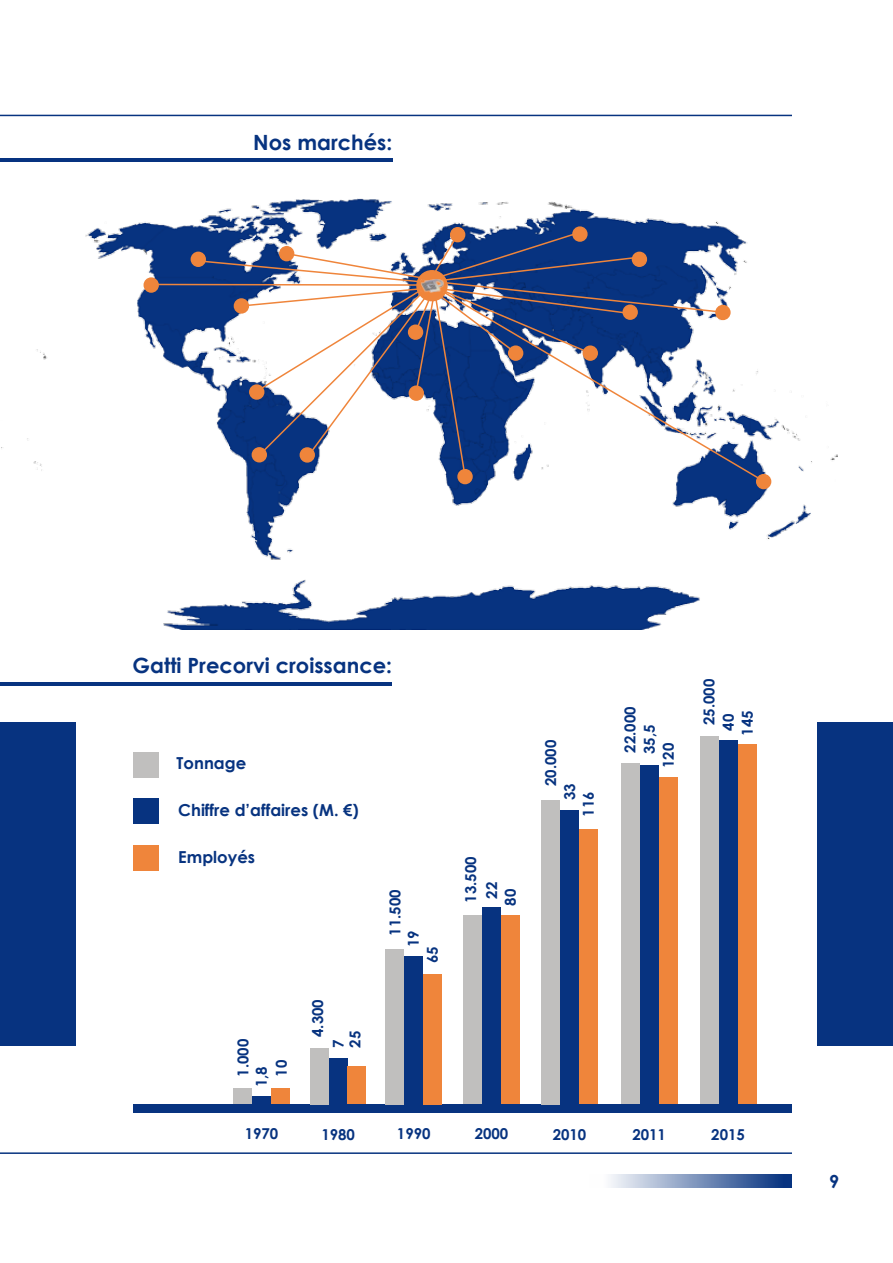
<style>
.page{position:relative;width:893px;height:1263px;background:#fff}
.page>*{position:absolute;margin:0;border:0;box-sizing:border-box;transform-origin:0 0}
.t1{font:700 21px "Century Gothic";color:#073380}
.t2{font:700 18px "Century Gothic";color:#073380}
.t3{font:700 16.5px "Century Gothic";color:#073380}
.t4{font:700 15px/18.6px "Century Gothic";color:#073380}
</style>
<div class="page">
<div style="left:640px;top:765px;width:19px;height:342px;background:#073380"></div>
<div style="left:621px;top:763px;width:19px;height:344px;background:#c0bfbe"></div>
<div style="left:659px;top:777px;width:18px;height:330px;background:#ef853b"></div>
<div style="left:719px;top:740px;width:19px;height:364px;background:#073380"></div>
<div style="left:700px;top:736px;width:19px;height:368px;background:#c0bfbe"></div>
<div style="left:738px;top:744px;width:19px;height:360px;background:#ef853b"></div>
<hr style="left:0;top:115px;width:792px;height:1px;background:#073380">
<hr style="left:0;top:1152px;width:792px;height:2px;background:#073380">
<svg style="left:610px;top:1174px;width:182px;height:14px;background:#7890b9"></svg>
<img style="left:1px;top:198px;width:837px;height:431px">
<hr style="left:0;top:682px;width:392px;height:4px;background:#073380">
<div style="left:252px;top:1096px;width:19px;height:8px;background:#073380"></div>
<div style="left:133px;top:1104px;width:659px;height:9px;background:#073380"></div>
<div style="left:0;top:723px;width:75px;height:323px;background:#073380"></div>
<div style="left:818px;top:723px;width:75px;height:323px;background:#073380"></div>
<div style="left:457px;top:469px;width:16px;height:15px;border:2px solid #ef853b;border-radius:50%"></div>
<div style="left:451px;top:228px;width:14px;height:14px;background:#ef853b;border-radius:50%"></div>
<div style="left:450px;top:227px;width:15px;height:15px;border:2px solid #ef853b;border-radius:50%"></div>
<div style="left:573px;top:227px;width:14px;height:14px;background:#ef853b;border-radius:50%"></div>
<div style="left:572px;top:226px;width:16px;height:16px;border:2px solid #ef853b;border-radius:50%"></div>
<hr style="left:0;top:158px;width:392px;height:4px;background:#073380">
<div style="left:233px;top:1088px;width:19px;height:16px;background:#c0bfbe"></div>
<div style="left:271px;top:1088px;width:19px;height:16px;background:#ef853b"></div>
<div style="left:329px;top:1058px;width:19px;height:46px;background:#073380"></div>
<div style="left:310px;top:1048px;width:19px;height:56px;background:#c0bfbe"></div>
<div style="left:348px;top:1066px;width:18px;height:38px;background:#ef853b"></div>
<div style="left:404px;top:956px;width:19px;height:148px;background:#073380"></div>
<div style="left:386px;top:949px;width:18px;height:155px;background:#c0bfbe"></div>
<div style="left:423px;top:974px;width:19px;height:130px;background:#ef853b"></div>
<div style="left:482px;top:907px;width:19px;height:197px;background:#073380"></div>
<div style="left:463px;top:915px;width:19px;height:189px;background:#c0bfbe"></div>
<div style="left:501px;top:915px;width:19px;height:189px;background:#ef853b"></div>
<div style="left:560px;top:810px;width:19px;height:294px;background:#073380"></div>
<div style="left:541px;top:800px;width:19px;height:304px;background:#c0bfbe"></div>
<div style="left:579px;top:829px;width:19px;height:275px;background:#ef853b"></div>
<div style="left:133px;top:752px;width:26px;height:25px;background:#c0bfbe"></div>
<div style="left:133px;top:798px;width:26px;height:26px;background:#073380"></div>
<div style="left:133px;top:845px;width:26px;height:26px;background:#ef853b"></div>
<div style="left:144px;top:278px;width:14px;height:14px;background:#ef853b;border-radius:50%"></div>
<div style="left:144px;top:277px;width:15px;height:16px;border:2px solid #ef853b;border-radius:50%"></div>
<svg style="left:431px;top:283px;width:334px;height:200px"></svg>
<div style="left:757px;top:475px;width:14px;height:13px;background:#ef853b;border-radius:50%"></div>
<div style="left:756px;top:474px;width:15px;height:15px;border:2px solid #ef853b;border-radius:50%"></div>
<div style="left:716px;top:305px;width:14px;height:14px;background:#ef853b;border-radius:50%"></div>
<div style="left:715px;top:305px;width:16px;height:15px;border:2px solid #ef853b;border-radius:50%"></div>
<svg style="left:150px;top:231px;width:575px;height:247px"></svg>
<div style="left:417px;top:271px;width:30px;height:30px;background:#ef853b;border-radius:50%"></div>
<div style="left:416px;top:270px;width:32px;height:31px;border:2px solid #ef853b;border-radius:50%"></div>
<img style="left:420px;top:280px;width:23px;height:13px">
<div style="left:300px;top:448px;width:14px;height:14px;background:#ef853b;border-radius:50%"></div>
<div style="left:300px;top:447px;width:15px;height:16px;border:2px solid #ef853b;border-radius:50%"></div>
<h1 class="t1" style="left:253px;top:127px;width:141px">Nos marchés:</h1>
<h1 class="t1" style="left:133px;top:649px;width:261px">Gatti Precorvi croissance:</h1>
<p class="t3" style="left:177px;top:751px;width:71px">Tonnage</p>
<p class="t3" style="left:178px;top:797px;width:182px">Chiffre d’affaires (M. €)</p>
<p class="t3" style="left:178px;top:844px;width:78px">Employés</p>
<p class="t4" style="left:233px;top:1087px;width:50px;text-indent:10px;rotate:-90deg">1.000<br>1,8</p>
<p class="t4" style="left:271px;top:1077px;width:18px;rotate:-90deg">10</p>
<p class="t4" style="left:308px;top:1037px;width:39px;rotate:-90deg">4.300</p>
<p class="t4" style="left:329px;top:1048px;width:18px;line-height:16.8px;rotate:-90deg">7<br>25</p>
<p class="t4" style="left:385px;top:936px;width:48px;rotate:-90deg">11.500</p>
<p class="t4" style="left:403px;top:947px;width:18px;rotate:-90deg">19</p>
<p class="t4" style="left:422px;top:963px;width:18px;rotate:-90deg">65</p>
<p class="t4" style="left:460px;top:903px;width:48px;line-height:20.9px;rotate:-90deg">13.500<br>22</p>
<p class="t4" style="left:500px;top:906px;width:18px;rotate:-90deg">80</p>
<p class="t4" style="left:541px;top:786px;width:48px;rotate:-90deg">20.000</p>
<p class="t4" style="left:560px;top:800px;width:18px;rotate:-90deg">33</p>
<p class="t4" style="left:578px;top:817px;width:27px;rotate:-90deg">116</p>
<p class="t4" style="left:245px;top:1124px;width:35px">1970</p>
<p class="t4" style="left:321px;top:1124px;width:35px">1980</p>
<p class="t4" style="left:397px;top:1124px;width:35px">1990</p>
<p class="t4" style="left:475px;top:1124px;width:35px">2000</p>
<p class="t4" style="left:553px;top:1124px;width:35px">2010</p>
<p class="t4" style="left:620px;top:753px;width:48px;rotate:-90deg">22.000</p>
<p class="t4" style="left:639px;top:754px;width:31px;rotate:-90deg">35,5</p>
<p class="t4" style="left:658px;top:768px;width:27px;rotate:-90deg">120</p>
<p class="t4" style="left:699px;top:725px;width:48px;rotate:-90deg">25.000</p>
<p class="t4" style="left:718px;top:730px;width:18px;rotate:-90deg">40</p>
<p class="t4" style="left:737px;top:736px;width:27px;rotate:-90deg">145</p>
<p class="t4" style="left:632px;top:1124px;width:35px">2011</p>
<p class="t4" style="left:711px;top:1124px;width:35px">2015</p>
<p class="t2" style="left:829px;top:1168px;width:12px">9</p>
</div>
